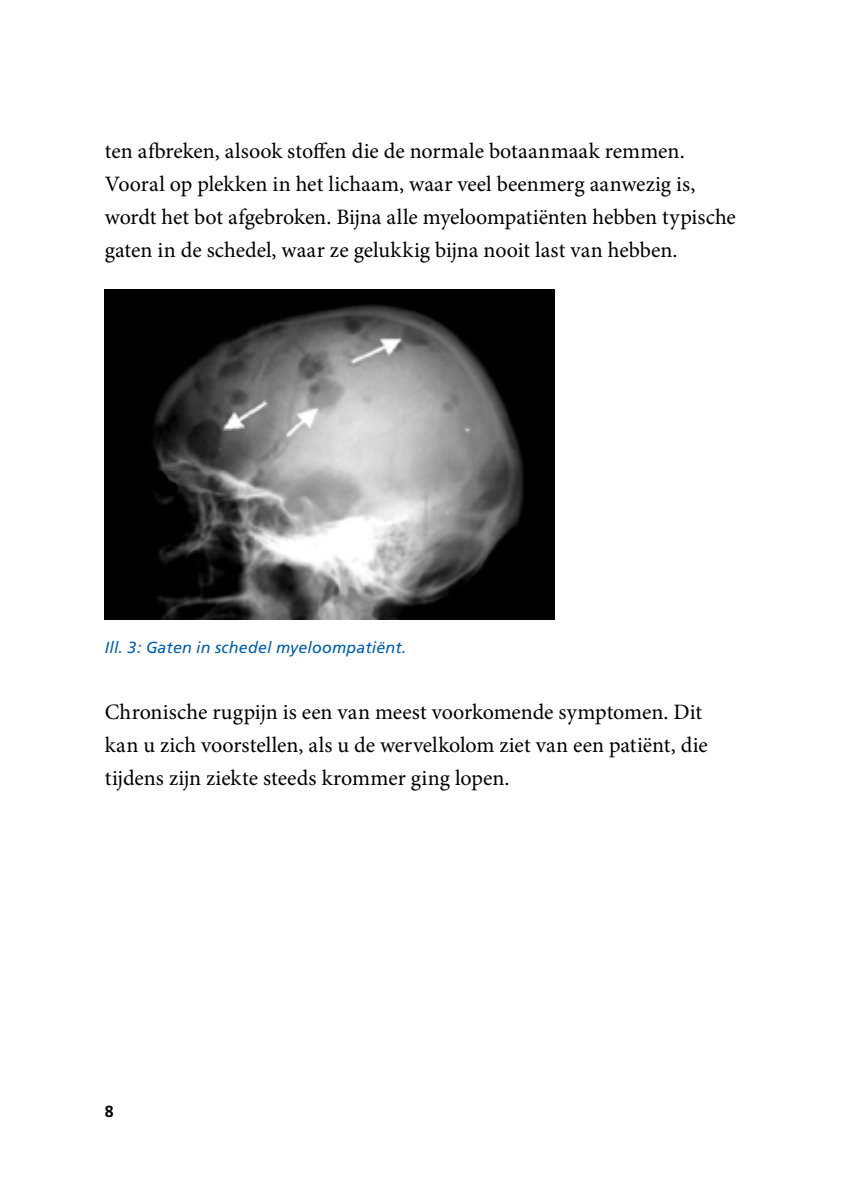
<style>
.page{position:relative;width:842px;height:1191px;background:#fff}
.page>*{position:absolute;margin:0;border:0;box-sizing:border-box;transform-origin:0 0}
.t1{font:22px/33px "Minion Pro";color:#000}
.t2{font:italic 16px "Frutiger";letter-spacing:.015em;color:#005fa8}
.t3{font:700 16px "Frutiger";color:#000}
</style>
<div class="page">
<img style="left:105px;top:290px;width:449px;height:330px">
<p class="t1" style="left:105px;top:134px;width:633px">ten afbreken, alsook stoffen die de normale botaanmaak remmen.<br>Vooral op plekken in het lichaam, waar veel beenmerg aanwezig is, wordt het bot afgebroken. Bijna alle myeloompatiënten hebben typische gaten in de schedel, waar ze gelukkig bijna nooit last van hebben.</p>
<p class="t2" style="left:105px;top:638px;width:303px">Ill. 3: Gaten in schedel myeloompatiënt.</p>
<p class="t1" style="left:105px;top:695px;width:604px">Chronische rugpijn is een van meest voorkomende symptomen. Dit kan u zich voorstellen, als u de wervelkolom ziet van een patiënt, die tijdens zijn ziekte steeds krommer ging lopen.</p>
<p class="t3" style="left:105px;top:1101px;width:10px">8</p>
</div>
